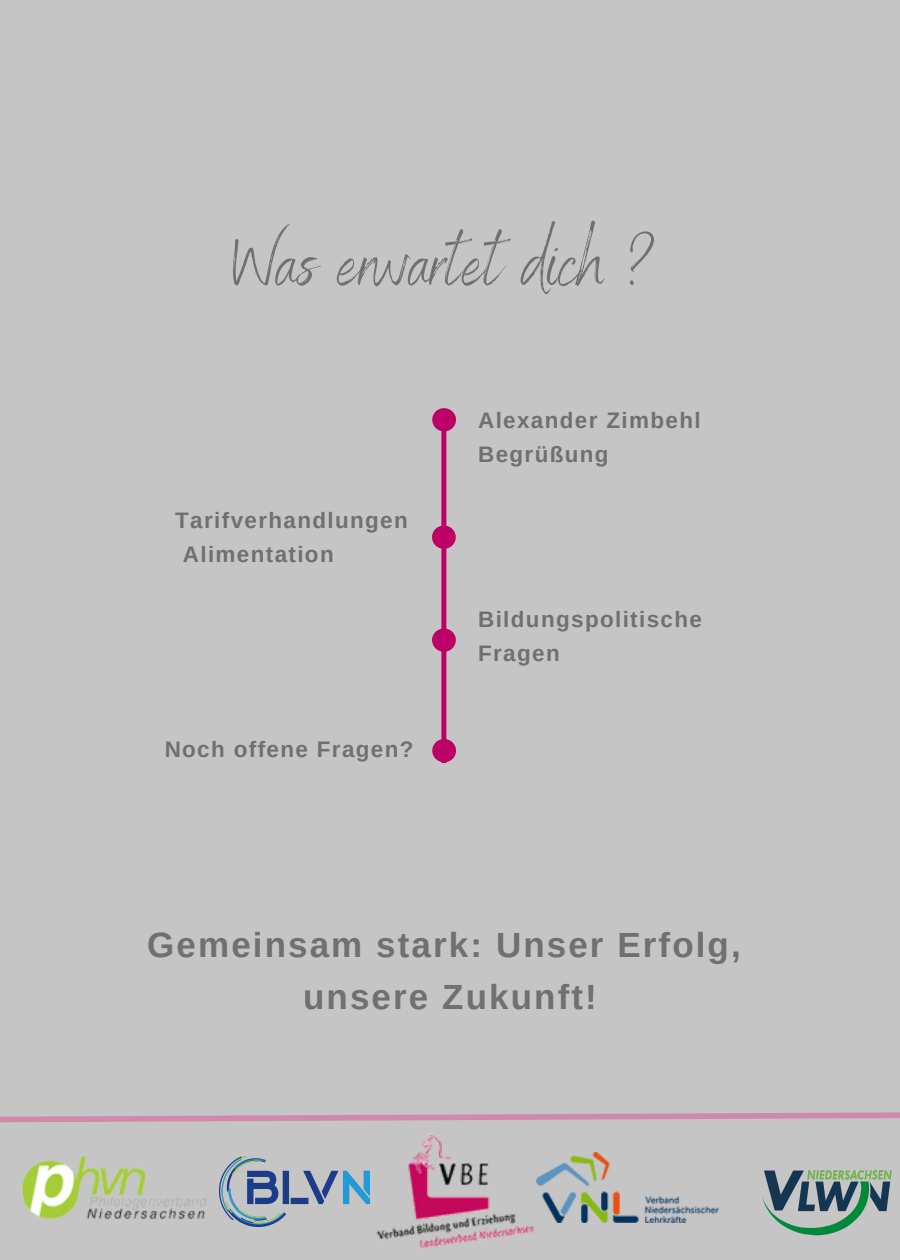
<style>
.page{position:relative;width:900px;height:1260px;background:#c5c5c5}
.page>*{position:absolute;margin:0;border:0;box-sizing:border-box;transform-origin:0 0}
.t1{font:73.25px "Benedict";color:#707070}
.t2{font:700 35px "Arimo";letter-spacing:.06em;color:#707070}
.t3{font:700 22.5px/33.8px "Arimo";letter-spacing:.06em;color:#707070}
</style>
<div class="page">
<svg style="left:432px;top:408px;width:24px;height:354px"></svg>
<img style="left:536px;top:1153px;width:183px;height:69px">
<img style="left:762px;top:1170px;width:129px;height:66px">
<img style="left:22px;top:1157px;width:184px;height:62px">
<img style="left:219px;top:1157px;width:150px;height:69px">
<img style="left:376px;top:1134px;width:159px;height:115px">
<svg style="left:0;top:1112px;width:900px;height:11px"></svg>
<p class="t1" style="left:233px;top:216px;width:423px">Was erwartet dich ?</p>
<p class="t3" style="left:175px;top:503px;width:234px">Tarifverhandlungen</p>
<p class="t3" style="left:183px;top:537px;width:152px">Alimentation</p>
<p class="t3" style="left:165px;top:732px;width:250px">Noch offene Fragen?</p>
<p class="t3" style="left:478px;top:404px;width:224px">Alexander Zimbehl</p>
<p class="t3" style="left:478px;top:437px;width:132px">Begrüßung</p>
<p class="t3" style="left:478px;top:602px;width:225px">Bildungspolitische<br>Fragen</p>
<p class="t2" style="left:147px;top:925px;width:595px">Gemeinsam stark: Unser Erfolg,</p>
<p class="t2" style="left:303px;top:978px;width:295px">unsere Zukunft!</p>
</div>
